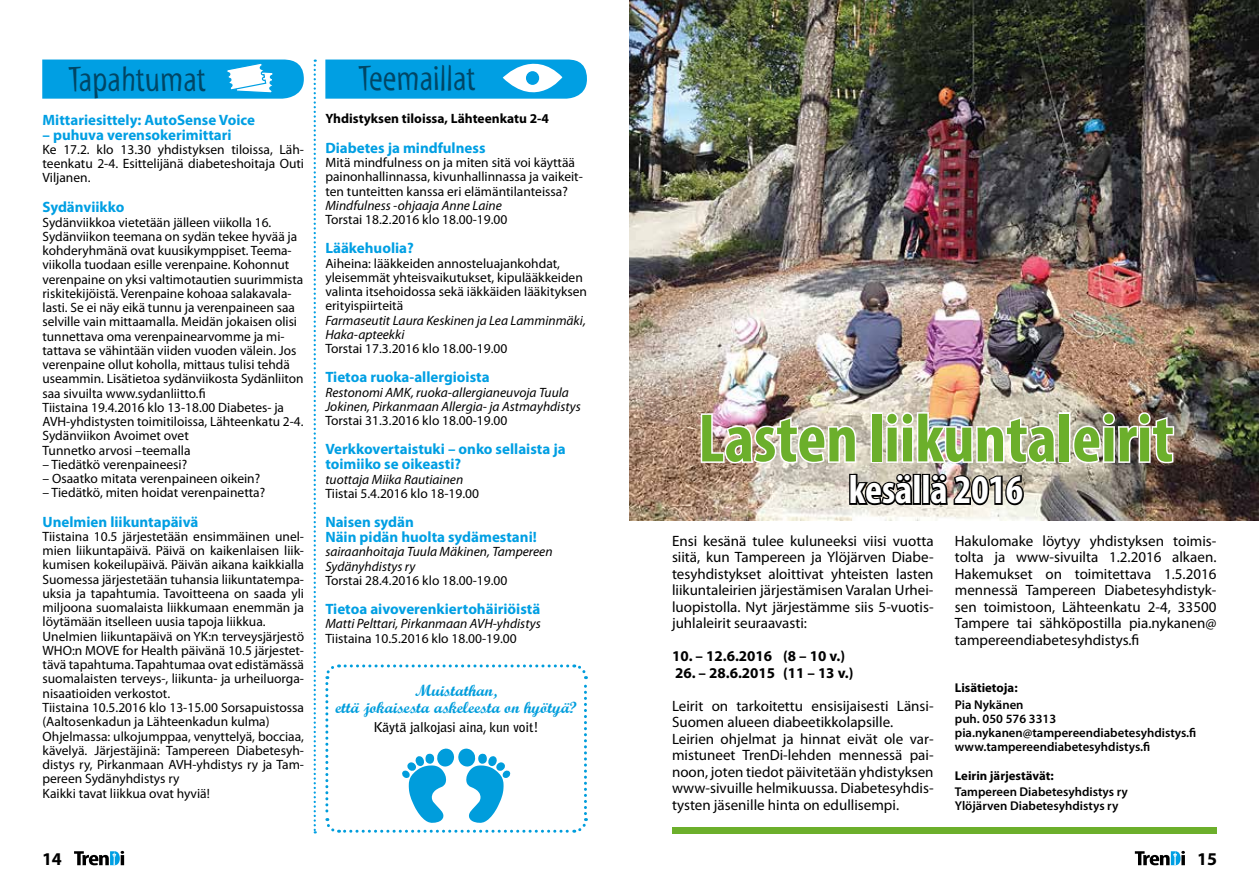
<style>
.page{position:relative;width:1259px;height:893px;background:#fff}
.page>*{position:absolute;margin:0;border:0;box-sizing:border-box;transform-origin:0 0}
.t1{font:700 condensed 69px "Myriad Pro";color:#6caf2b}
.t2{font:700 condensed 40.5px "Myriad Pro";color:#fff}
.t3{font:36px "Myriad Std Tilt";color:#004665}
.t4{font:700 18px "Myriad Pro";color:#000}
.t5{font:700 16.5px/17.1px "Script";color:#009ddc;text-align:center}
.t6{font:15px/16.5px "Myriad Pro";color:#000;text-align:justify}
.t7{font:700 15px/15px "Myriad Pro";color:#009fe3}
.t8{font:700 15px "Myriad Pro";color:#000}
.t9{font:13.5px/14.2px "Myriad Pro";color:#000}
.t10{font:italic 13.5px/14.2px "Myriad Pro";color:#000}
.t11{font:700 13.5px "Myriad Pro";color:#000}
.t12{font:700 13.5px "Bell Gothic";letter-spacing:-.01em;color:#000}
.t13{font:600 12.75px/14.2px "Myriad Pro";color:#000}
.t14{font:700 12.75px "Myriad Pro";color:#000}
</style>
<div class="page">
<svg style="left:74px;top:851px;width:50px;height:14px"></svg>
<svg style="left:1134px;top:851px;width:51px;height:14px"></svg>
<img style="left:629px;top:0;width:630px;height:520px">
<svg style="left:314px;top:60px;width:2px;height:773px"></svg>
<svg style="left:325px;top:59px;width:262px;height:40px;background:#22abe6"></svg>
<div style="left:526px;top:71px;width:13px;height:14px;background:#009fe3;border-radius:50%"></div>
<svg style="left:42px;top:59px;width:262px;height:40px;background:#1eaae6"></svg>
<div style="left:672px;top:827px;width:544px;height:6px;background:#6caf2b"></div>
<img style="left:699px;top:412px;width:158px;height:53px">
<div style="left:870px;top:412px;width:12px;height:51px;border:3px solid #fff"></div>
<img style="left:884px;top:411px;width:173px;height:54px">
<div style="left:1058px;top:412px;width:12px;height:51px;border:3px solid #fff"></div>
<img style="left:1071px;top:411px;width:104px;height:54px">
<svg style="left:847px;top:472px;width:67px;height:35px;background:#696660"></svg>
<div style="left:912px;top:474px;width:9px;height:31px;border:3px solid #000"></div>
<div style="left:922px;top:474px;width:8px;height:31px;border:3px solid #000"></div>
<svg style="left:928px;top:472px;width:97px;height:35px;background:#6d6861"></svg>
<svg style="left:325px;top:664px;width:263px;height:169px"></svg>
<h3 class="t3" style="left:68px;top:60px;width:140px">Tapahtumat</h3>
<h3 class="t3" style="left:358px;top:58px;width:119px">Teemaillat</h3>
<p class="t11" style="left:325px;top:111px;width:225px">Yhdistyksen tiloissa, Lähteenkatu 2-4</p>
<p class="t7" style="left:325px;top:140px;width:162px">Diabetes ja mindfulness</p>
<p class="t9" style="left:325px;top:156px;width:259px">Mitä mindfulness on ja miten sitä voi käyttää painonhallinnassa, kivunhallinnassa ja vaikeit&shy;ten tunteitten kanssa eri elämäntilanteissa?</p>
<p class="t10" style="left:325px;top:198px;width:178px">Mindfulness -ohjaaja Anne Laine</p>
<p class="t9" style="left:325px;top:213px;width:184px">Torstai 18.2.2016 klo 18.00-19.00</p>
<p class="t7" style="left:325px;top:241px;width:90px">Lääkehuolia?</p>
<p class="t9" style="left:325px;top:256px;width:263px">Aiheina: lääkkeiden annosteluajankohdat, yleisemmät yhteisvaikutukset, kipulääkkeiden valinta itsehoidossa sekä iäkkäiden lääkityksen erityispiirteitä</p>
<p class="t10" style="left:325px;top:313px;width:262px">Farmaseutit Laura Keskinen ja Lea Lamminmäki,<br>Haka-apteekki</p>
<p class="t9" style="left:325px;top:342px;width:184px">Torstai 17.3.2016 klo 18.00-19.00</p>
<p class="t7" style="left:325px;top:370px;width:166px">Tietoa ruoka-allergioista</p>
<p class="t10" style="left:325px;top:385px;width:257px">Restonomi AMK, ruoka-allergianeuvoja Tuula<br>Jokinen, Pirkanmaan Allergia- ja Astmayhdistys</p>
<p class="t9" style="left:325px;top:414px;width:184px">Torstai 31.3.2016 klo 18.00-19.00</p>
<p class="t7" style="left:325px;top:442px;width:242px">Verkkovertaistuki – onko sellaista ja toimiiko se oikeasti?</p>
<p class="t10" style="left:325px;top:472px;width:139px">tuottaja Miika Rautiainen</p>
<p class="t9" style="left:325px;top:486px;width:155px">Tiistai 5.4.2016 klo 18-19.00</p>
<p class="t7" style="left:325px;top:515px;width:213px">Naisen sydän<br>Näin pidän huolta sydämestani!</p>
<p class="t10" style="left:325px;top:545px;width:229px">sairaanhoitaja Tuula Mäkinen, Tampereen<br>Sydänyhdistys ry</p>
<p class="t9" style="left:325px;top:573px;width:184px">Torstai 28.4.2016 klo 18.00-19.00</p>
<p class="t7" style="left:325px;top:602px;width:216px">Tietoa aivoverenkiertohäiriöistä</p>
<p class="t10" style="left:325px;top:617px;width:217px">Matti Pelttari, Pirkanmaan AVH-yhdistys</p>
<p class="t9" style="left:325px;top:631px;width:193px">Tiistaina 10.5.2016 klo 18.00-19.00</p>
<p class="t7" style="left:43px;top:112px;width:214px">Mittariesittely: AutoSense Voice</p>
<p class="t7" style="left:43px;top:127px;width:191px">– puhuva verensokerimittari</p>
<p class="t9" style="left:43px;top:142px;width:263px;text-align:justify">Ke 17.2. klo 13.30 yhdistyksen tiloissa, Läh&shy;teenkatu 2-4. Esittelijänä diabeteshoitaja Outi Viljanen.</p>
<p class="t7" style="left:43px;top:200px;width:83px">Sydänviikko</p>
<p class="t9" style="left:43px;top:215px;width:263px">Sydänviikkoa vietetään jälleen viikolla 16.<br>Sydänviikon teemana on sydän tekee hyvää ja kohderyhmänä ovat kuusikymppiset. Teema&shy;viikolla tuodaan esille verenpaine. Kohonnut verenpaine on yksi valtimotautien suurimmista riskitekijöistä. Verenpaine kohoaa salakavala&shy;lasti. Se ei näy eikä tunnu ja verenpaineen saa selville vain mittaamalla. Meidän jokaisen olisi tunnettava oma verenpainearvomme ja mi&shy;tattava se vähintään viiden vuoden välein. Jos verenpaine ollut koholla, mittaus tulisi tehdä useammin. Lisätietoa sydänviikosta Sydänliiton saa sivuilta www.sydanliitto.fi<br>Tiistaina 19.4.2016 klo 13-18.00 Diabetes- ja AVH-yhdistysten toimitiloissa, Lähteenkatu 2-4.<br>Sydänviikon Avoimet ovet<br>Tunnetko arvosi –teemalla</p>
<p class="t9" style="left:43px;top:457px;width:146px">– Tiedätkö verenpaineesi?</p>
<p class="t9" style="left:43px;top:472px;width:219px">– Osaatko mitata verenpaineen oikein?</p>
<p class="t9" style="left:43px;top:486px;width:224px">– Tiedätkö, miten hoidat verenpainetta?</p>
<p class="t7" style="left:43px;top:514px;width:157px">Unelmien liikuntapäivä</p>
<p class="t9" style="left:43px;top:529px;width:263px">Tiistaina 10.5 järjestetään ensimmäinen unel&shy;mien liikuntapäivä. Päivä on kaikenlaisen liik&shy;kumisen kokeilupäivä. Päivän aikana kaikkialla Suomessa järjestetään tuhansia liikuntatempa&shy;uksia ja tapahtumia. Tavoitteena on saada yli miljoona suomalaista liikkumaan enemmän ja löytämään itselleen uusia tapoja liikkua.<br>Unelmien liikuntapäivä on YK:n terveysjärjestö WHO:n MOVE for Health päivänä 10.5 järjestet&shy;tävä tapahtuma. Tapahtumaa ovat edistämässä suomalaisten terveys-, liikunta- ja urheiluorga&shy;nisaatioiden verkostot.<br>Tiistaina 10.5.2016 klo 13-15.00 Sorsapuistossa (Aaltosenkadun ja Lähteenkadun kulma)<br>Ohjelmassa: ulkojumppaa, venyttelyä, bocciaa, kävelyä. Järjestäjinä: Tampereen Diabetesyh&shy;distys ry, Pirkanmaan AVH-yhdistys ry ja Tam&shy;pereen Sydänyhdistys ry<br>Kaikki tavat liikkua ovat hyviä!</p>
<p class="t5" style="left:335px;top:682px;width:243px">Muistathan,<br>että jokaisesta askeleesta on hyötyä?</p>
<p class="t12" style="left:373px;top:719px;width:167px">Käytä jalkojasi aina, kun voit!</p>
<h1 class="t1" style="left:698px;top:400px;width:477px">Lasten liikuntaleirit</h1>
<h2 class="t2" style="left:849px;top:468px;width:176px">kesällä 2016</h2>
<p class="t6" style="left:672px;top:533px;width:263px">Ensi kesänä tulee kuluneeksi viisi vuotta siitä, kun Tampereen ja Ylöjärven Diabe&shy;tesyhdistykset aloittivat yhteisten lasten liikuntaleirien järjestämisen Varalan Urhei&shy;luopistolla. Nyt järjestämme siis 5-vuotis&shy;juhlaleirit seuraavasti:</p>
<p class="t8" style="left:672px;top:648px;width:175px">10. – 12.6.2016 (8 – 10 v.)</p>
<p class="t8" style="left:675px;top:664px;width:180px">26. – 28.6.2015 (11 – 13 v.)</p>
<p class="t6" style="left:672px;top:698px;width:263px;text-align:left">Leirit on tarkoitettu ensisijaisesti Länsi-Suomen alueen diabeetikkolapsille.<br>Leirien ohjelmat ja hinnat eivät ole var&shy;mistuneet TrenDi-lehden mennessä pai&shy;noon, joten tiedot päivitetään yhdistyksen www-sivuille helmikuussa. Diabetesyhdis&shy;tysten jäsenille hinta on edullisempi.</p>
<p class="t6" style="left:955px;top:533px;width:263px">Hakulomake löytyy yhdistyksen toimis&shy;tolta ja www-sivuilta 1.2.2016 alkaen.<br>Hakemukset on toimitettava 1.5.2016 mennessä Tampereen Diabetesyhdistyk&shy;sen toimistoon, Lähteenkatu 2-4, 33500<br>Tampere tai sähköpostilla pia.nykanen@ tampereendiabetesyhdistys.fi</p>
<p class="t14" style="left:955px;top:681px;width:64px">Lisätietoja:</p>
<p class="t13" style="left:955px;top:697px;width:243px">Pia Nykänen<br>puh. 050 576 3313 pia.nykanen@tampereendiabetesyhdistys.fi www.tampereendiabetesyhdistys.fi</p>
<p class="t14" style="left:955px;top:768px;width:100px">Leirin järjestävät:</p>
<p class="t13" style="left:955px;top:785px;width:175px">Tampereen Diabetesyhdistys ry<br>Ylöjärven Diabetesyhdistys ry</p>
<h3 class="t4" style="left:42px;top:849px;width:21px">14</h3>
<h3 class="t4" style="left:1197px;top:849px;width:21px">15</h3>
</div>
